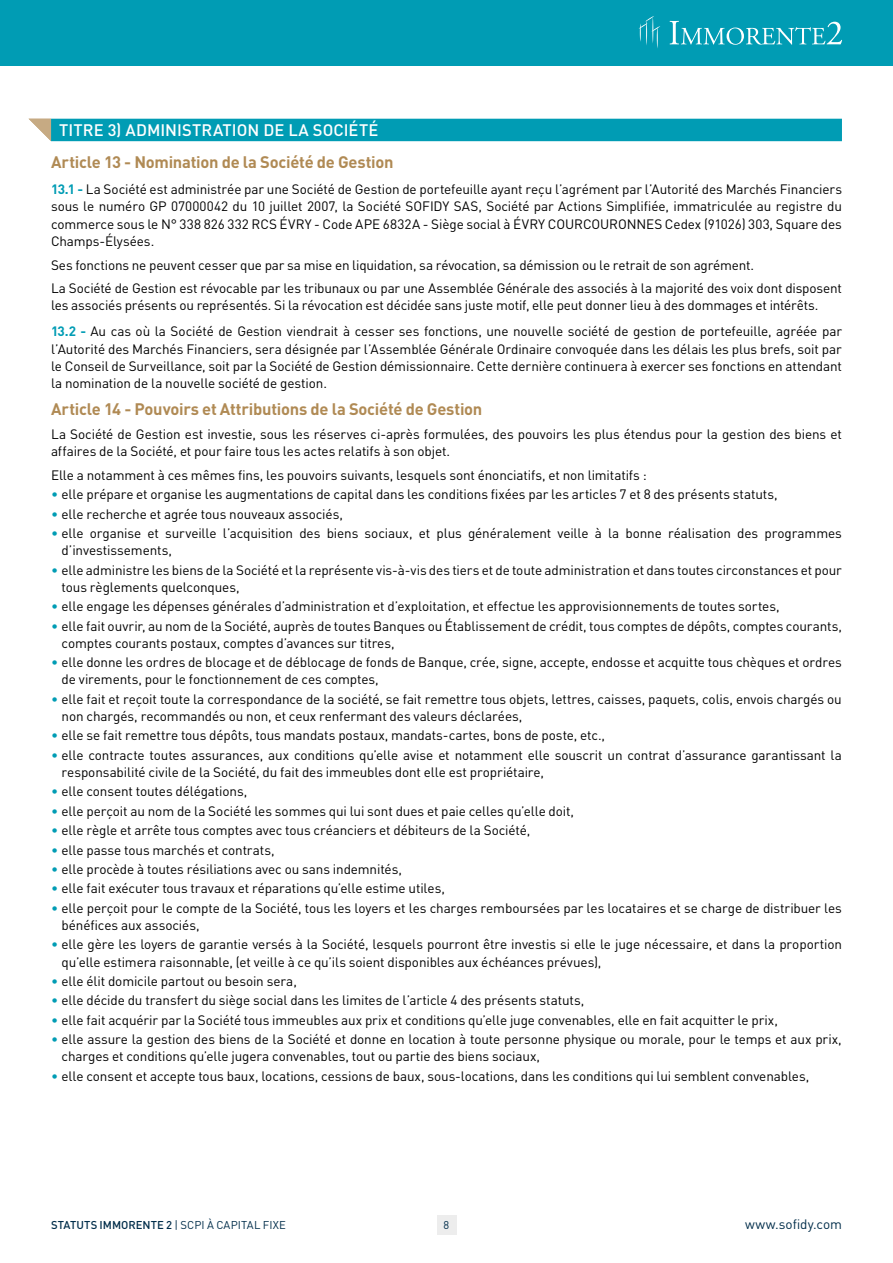
<style>
.page{position:relative;width:893px;height:1263px;background:#fff}
.page>*{position:absolute;margin:0;border:0;box-sizing:border-box;transform-origin:0 0}
.t1{font:700 16.5px "DIN";letter-spacing:-.015em;color:#b08a54}
.t2{font:500 16.5px "DIN";letter-spacing:.005em;color:#fff}
.t3{font:13.5px/17.2px "DIN";letter-spacing:-.01em;color:#000}
.t4{font:13.5px "DIN";color:#002d4a}
.t5{font:500 11.25px "DIN";color:#002d4a}
.t6{font:11.25px "DIN";color:#002d4a}
.s1{font-weight:700;color:#009cb4}
.s2{color:#009cb4}
.s3{font-weight:400}
</style>
<div class="page">
<div style="left:0;top:0;width:893px;height:66px;background:#009cb4"></div>
<svg style="left:670px;top:21px;width:172px;height:24px"></svg>
<svg style="left:639px;top:16px;width:21px;height:32px"></svg>
<div style="left:51px;top:119px;width:791px;height:22px;background:#009cb4"></div>
<svg style="left:29px;top:119px;width:22px;height:22px"></svg>
<div style="left:437px;top:1216px;width:19px;height:19px;background:#ededed"></div>
<p class="t2" style="left:59px;top:119px;width:321px">TITRE 3) ADMINISTRATION DE LA SOCIÉTÉ</p>
<p class="t1" style="left:51px;top:152px;width:344px">Article 13 - Nomination de la Société de Gestion</p>
<p class="t3" style="left:51px;top:180px;width:792px;text-align:justify"><span class="s1">13.1 -</span> La Société est administrée par une Société de Gestion de portefeuille ayant reçu l’agrément par l’Autorité des Marchés Financiers sous le numéro GP 07000042 du 10 juillet 2007, la Société SOFIDY SAS, Société par Actions Simplifiée, immatriculée au registre du commerce sous le N° 338 826 332 RCS ÉVRY - Code APE 6832A - Siège social à ÉVRY COURCOURONNES Cedex (91026) 303, Square des Champs-Élysées.</p>
<p class="t3" style="left:51px;top:253px;width:792px;line-height:23.7px">Ses fonctions ne peuvent cesser que par sa mise en liquidation, sa révocation, sa démission ou le retrait de son agrément.<br>La Société de Gestion est révocable par les tribunaux ou par une Assemblée Générale des associés à la majorité des voix dont disposent</p>
<p class="t3" style="left:51px;top:292px;width:792px;line-height:25.8px">les associés présents ou représentés. Si la révocation est décidée sans juste motif, elle peut donner lieu à des dommages et intérêts.<br><span class="s1">13.2 -</span> Au cas où la Société de Gestion viendrait à cesser ses fonctions, une nouvelle société de gestion de portefeuille, agréée par</p>
<p class="t3" style="left:51px;top:340px;width:792px;text-align:justify">l’Autorité des Marchés Financiers, sera désignée par l’Assemblée Générale Ordinaire convoquée dans les délais les plus brefs, soit par le Conseil de Surveillance, soit par la Société de Gestion démissionnaire. Cette dernière continuera à exercer ses fonctions en attendant la nomination de la nouvelle société de gestion.</p>
<p class="t1" style="left:51px;top:398px;width:433px">Article 14 - Pouvoirs et Attributions de la Société de Gestion</p>
<p class="t3" style="left:51px;top:425px;width:792px">La Société de Gestion est investie, sous les réserves ci-après formulées, des pouvoirs les plus étendus pour la gestion des biens et affaires de la Société, et pour faire tous les actes relatifs à son objet.</p>
<p class="t3" style="left:51px;top:466px;width:597px">Elle a notamment à ces mêmes fins, les pouvoirs suivants, lesquels sont énonciatifs, et non limitatifs :</p>
<p class="t3" style="left:51px;top:485px;width:728px"><span class="s2">•</span> elle prépare et organise les augmentations de capital dans les conditions fixées par les articles 7 et 8 des présents statuts,</p>
<p class="t3" style="left:51px;top:505px;width:293px"><span class="s2">•</span> elle recherche et agrée tous nouveaux associés,</p>
<p class="t3" style="left:62px;top:524px;width:782px;text-indent:-11px"><span class="s2">•</span> elle organise et surveille l’acquisition des biens sociaux, et plus généralement veille à la bonne réalisation des programmes d’investissements,</p>
<p class="t3" style="left:62px;top:561px;width:782px;text-indent:-11px"><span class="s2">•</span> elle administre les biens de la Société et la représente vis-à-vis des tiers et de toute administration et dans toutes circonstances et pour tous règlements quelconques,</p>
<p class="t3" style="left:51px;top:597px;width:730px"><span class="s2">•</span> elle engage les dépenses générales d’administration et d’exploitation, et effectue les approvisionnements de toutes sortes,</p>
<p class="t3" style="left:62px;top:617px;width:782px;text-indent:-11px"><span class="s2">•</span> elle fait ouvrir, au nom de la Société, auprès de toutes Banques ou Établissement de crédit, tous comptes de dépôts, comptes courants, comptes courants postaux, comptes d’avances sur titres,</p>
<p class="t3" style="left:62px;top:653px;width:782px;text-indent:-11px"><span class="s2">•</span> elle donne les ordres de blocage et de déblocage de fonds de Banque, crée, signe, accepte, endosse et acquitte tous chèques et ordres de virements, pour le fonctionnement de ces comptes,</p>
<p class="t3" style="left:62px;top:690px;width:782px;text-indent:-11px"><span class="s2">•</span> elle fait et reçoit toute la correspondance de la société, se fait remettre tous objets, lettres, caisses, paquets, colis, envois chargés ou non chargés, recommandés ou non, et ceux renfermant des valeurs déclarées,</p>
<p class="t3" style="left:51px;top:727px;width:556px"><span class="s2">•</span> elle se fait remettre tous dépôts, tous mandats postaux, mandats-cartes, bons de poste, etc. ,</p>
<p class="t3" style="left:62px;top:746px;width:782px;text-indent:-11px"><span class="s2">•</span> elle contracte toutes assurances, aux conditions qu’elle avise et notamment elle souscrit un contrat d’assurance garantissant la responsabilité civile de la Société, du fait des immeubles dont elle est propriétaire,</p>
<p class="t3" style="left:51px;top:783px;width:198px"><span class="s2">•</span> elle consent toutes délégations,</p>
<p class="t3" style="left:51px;top:802px;width:525px"><span class="s2">•</span> elle perçoit au nom de la Société les sommes qui lui sont dues et paie celles qu’elle doit,</p>
<p class="t3" style="left:51px;top:821px;width:481px"><span class="s2">•</span> elle règle et arrête tous comptes avec tous créanciers et débiteurs de la Société,</p>
<p class="t3" style="left:51px;top:841px;width:225px"><span class="s2">•</span> elle passe tous marchés et contrats,</p>
<p class="t3" style="left:51px;top:860px;width:353px"><span class="s2">•</span> elle procède à toutes résiliations avec ou sans indemnités,</p>
<p class="t3" style="left:51px;top:879px;width:395px"><span class="s2">•</span> elle fait exécuter tous travaux et réparations qu’elle estime utiles,</p>
<p class="t3" style="left:62px;top:899px;width:782px;text-indent:-11px"><span class="s2">•</span> elle perçoit pour le compte de la Société, tous les loyers et les charges remboursées par les locataires et se charge de distribuer les bénéfices aux associés,</p>
<p class="t3" style="left:62px;top:935px;width:782px;text-indent:-11px"><span class="s2">•</span> elle gère les loyers de garantie versés à la Société, lesquels pourront être investis si elle le juge nécessaire, et dans la proportion qu’elle estimera raisonnable, (et veille à ce qu’ils soient disponibles aux échéances prévues),</p>
<p class="t3" style="left:51px;top:972px;width:247px"><span class="s2">•</span> elle élit domicile partout ou besoin sera,</p>
<p class="t3" style="left:51px;top:991px;width:535px"><span class="s2">•</span> elle décide du transfert du siège social dans les limites de l’article 4 des présents statuts,</p>
<p class="t3" style="left:51px;top:1011px;width:728px"><span class="s2">•</span> elle fait acquérir par la Société tous immeubles aux prix et conditions qu’elle juge convenables, elle en fait acquitter le prix,</p>
<p class="t3" style="left:62px;top:1030px;width:782px;text-indent:-11px"><span class="s2">•</span> elle assure la gestion des biens de la Société et donne en location à toute personne physique ou morale, pour le temps et aux prix, charges et conditions qu’elle jugera convenables, tout ou partie des biens sociaux,</p>
<p class="t3" style="left:51px;top:1067px;width:760px"><span class="s2">•</span> elle consent et accepte tous baux, locations, cessions de baux, sous-locations, dans les conditions qui lui semblent convenables,</p>
<p class="t5" style="left:51px;top:1218px;width:237px">STATUTS IMMORENTE 2 <span class="s3">| SCPI À CAPITAL FIXE</span></p>
<p class="t4" style="left:745px;top:1216px;width:98px">www.sofidy.com</p>
<p class="t6" style="left:444px;top:1218px;width:7px">8</p>
</div>
